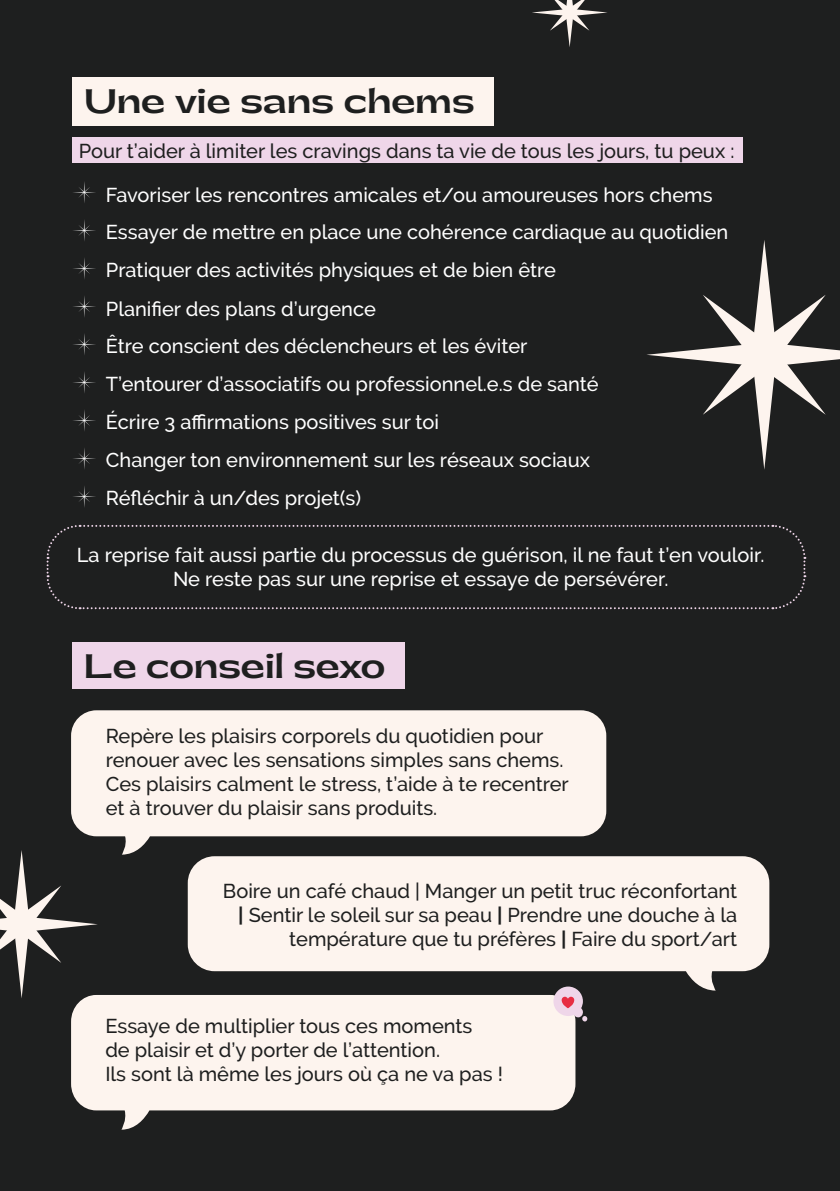
<style>
.page{position:relative;width:840px;height:1191px;background:#fff}
.page>*{position:absolute;margin:0;border:0;box-sizing:border-box;transform-origin:0 0}
.t1{font:700 32px "PP Gatwick";color:#1e1f1f}
.t2{font:500 20px/38px "Raleway";color:#fff}
.t3{font:500 20px/24px "Raleway";color:#1e1f1f}
.s1{font-weight:700}
</style>
<div class="page">
<div style="left:0;top:0;width:839px;height:1191px;background:#1e1f1f"></div>
<svg style="left:71px;top:710px;width:535px;height:144px;background:#e0d8d3"></svg>
<svg style="left:188px;top:856px;width:581px;height:134px;background:#dcd5d0"></svg>
<svg style="left:71px;top:995px;width:504px;height:134px;background:#ddd5d0"></svg>
<svg style="left:553px;top:986px;width:34px;height:35px"></svg>
<div style="left:72px;top:642px;width:333px;height:47px;background:#efd6e9"></div>
<svg style="left:532px;top:0;width:75px;height:47px"></svg>
<svg style="left:0;top:850px;width:98px;height:148px"></svg>
<svg style="left:647px;top:240px;width:192px;height:230px"></svg>
<div style="left:72px;top:77px;width:421px;height:48px;background:#fdf4ee"></div>
<div style="left:72px;top:138px;width:670px;height:25px;background:#efd6e9"></div>
<svg style="left:73px;top:182px;width:23px;height:21px"></svg>
<svg style="left:73px;top:334px;width:23px;height:21px"></svg>
<svg style="left:73px;top:258px;width:23px;height:21px"></svg>
<svg style="left:73px;top:410px;width:23px;height:21px"></svg>
<svg style="left:73px;top:220px;width:23px;height:21px"></svg>
<svg style="left:73px;top:372px;width:23px;height:21px"></svg>
<svg style="left:73px;top:296px;width:23px;height:21px"></svg>
<svg style="left:73px;top:448px;width:23px;height:21px"></svg>
<svg style="left:73px;top:486px;width:23px;height:21px"></svg>
<svg style="left:46px;top:524px;width:760px;height:86px"></svg>
<h1 class="t1" style="left:84px;top:81px;width:392px">Une vie sans chems</h1>
<p class="t3" style="left:79px;top:139px;width:656px">Pour t’aider à limiter les cravings dans ta vie de tous les jours, tu peux :</p>
<p class="t2" style="left:106px;top:176px;width:608px">Favoriser les rencontres amicales et/ou amoureuses hors chems</p>
<p class="t2" style="left:106px;top:213px;width:623px">Essayer de mettre en place une cohérence cardiaque au quotidien</p>
<p class="t2" style="left:106px;top:251px;width:451px">Pratiquer des activités physiques et de bien être</p>
<p class="t2" style="left:106px;top:290px;width:271px">Planifier des plans d’urgence</p>
<p class="t2" style="left:106px;top:327px;width:423px">Être conscient des déclencheurs et les éviter</p>
<p class="t2" style="left:106px;top:365px;width:494px">T’entourer d’associatifs ou professionnel.e.s de santé</p>
<p class="t2" style="left:106px;top:403px;width:334px">Écrire 3 affirmations positives sur toi</p>
<p class="t2" style="left:106px;top:441px;width:485px">Changer ton environnement sur les réseaux sociaux<br>Réfléchir à un/des projet(s)</p>
<p class="t2" style="left:77px;top:543px;width:688px;line-height:24px;text-align:center">La reprise fait aussi partie du processus de guérison, il ne faut t’en vouloir.<br>Ne reste pas sur une reprise et essaye de persévérer.</p>
<h1 class="t1" style="left:84px;top:646px;width:303px">Le conseil sexo</h1>
<p class="t3" style="left:106px;top:724px;width:464px">Repère les plaisirs corporels du quotidien pour renouer avec les sensations simples sans chems.<br>Ces plaisirs calment le stress, t’aide à te recentrer et à trouver du plaisir sans produits.</p>
<p class="t3" style="left:223px;top:878px;width:515px;text-align:right">Boire un café chaud | Manger un petit truc réconfortant <span class="s1">|</span> Sentir le soleil sur sa peau <span class="s1">|</span> Prendre une douche à la température que tu préfères <span class="s1">|</span> Faire du sport/art</p>
<p class="t3" style="left:105px;top:1014px;width:399px">Essaye de multiplier tous ces moments<br>de plaisir et d’y porter de l’attention.<br>Ils sont là même les jours où ça ne va pas !</p>
</div>
